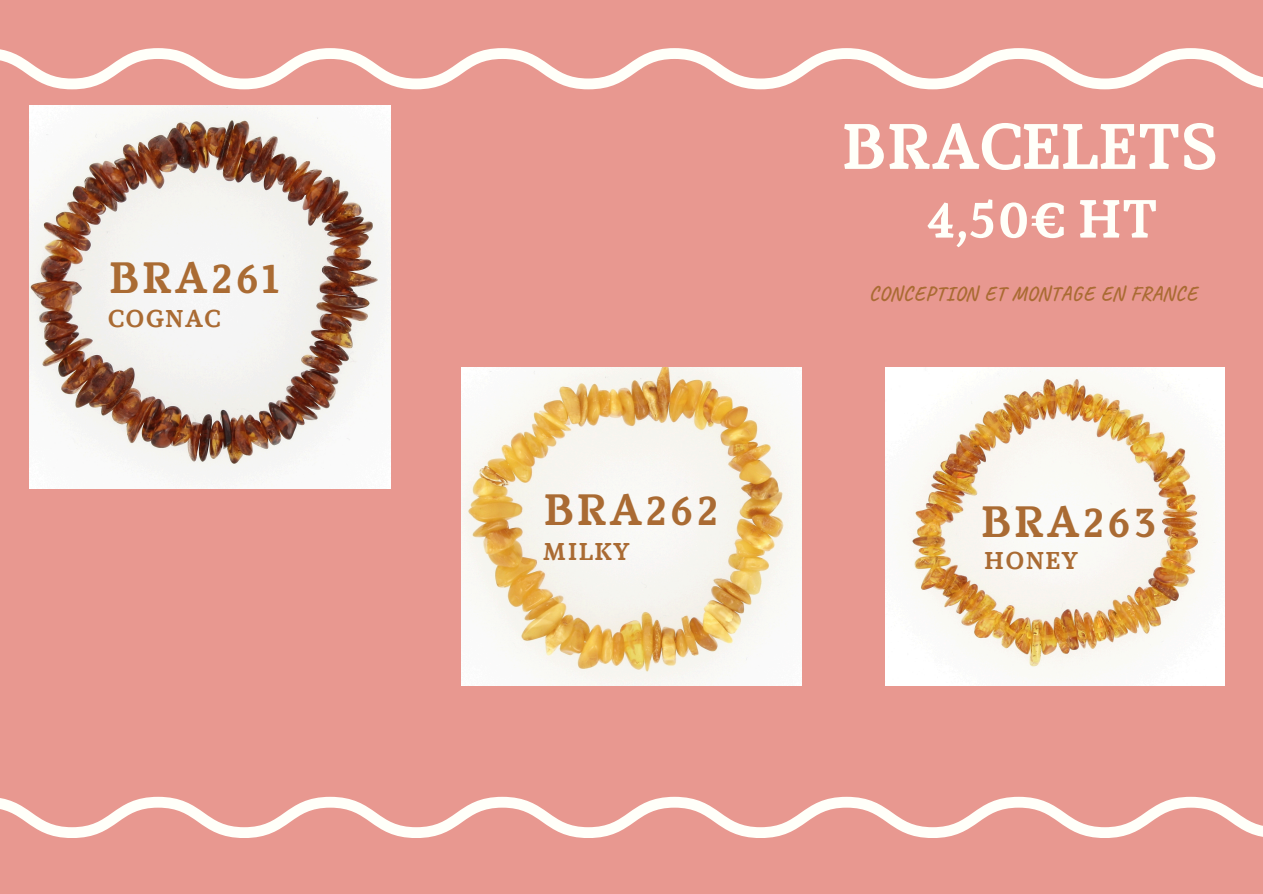
<style>
.page{position:relative;width:1263px;height:894px;background:#fff}
.page>*{position:absolute;margin:0;border:0;box-sizing:border-box;transform-origin:0 0}
.t1{font:700 64.05px "Marta";color:#fffff9}
.t2{font:700 53.55px "Marta";color:#fffff9}
.t3{font:700 43.8px "Marta";letter-spacing:.05em;color:#aa6b33}
.t4{font:700 24.3px "Marta";letter-spacing:.05em;color:#aa6b33}
.t5{font:700 19.8px "Caveat";letter-spacing:.05em;color:#aa6b33}
</style>
<div class="page">
<div style="left:0;top:0;width:1263px;height:893px;background:#e89890"></div>
<svg style="left:0;top:48px;width:1263px;height:41px"></svg>
<svg style="left:0;top:796px;width:1263px;height:41px"></svg>
<img style="left:29px;top:106px;width:362px;height:382px">
<img style="left:461px;top:367px;width:340px;height:318px">
<img style="left:885px;top:367px;width:340px;height:318px">
<p class="t3" style="left:109px;top:260px;width:172px">BRA261</p>
<p class="t4" style="left:108px;top:309px;width:114px">COGNAC</p>
<h1 class="t1" style="left:842px;top:121px;width:378px">BRACELETS</h1>
<h1 class="t2" style="left:927px;top:197px;width:233px">4,50€ HT</h1>
<h3 class="t5" style="left:869px;top:280px;width:330px">CONCEPTION ET MONTAGE EN FRANCE</h3>
<h2 class="t3" style="left:544px;top:492px;width:177px">BRA262</h2>
<h3 class="t3" style="left:981px;top:503px;width:177px">BRA263</h3>
<p class="t4" style="left:543px;top:541px;width:89px">MILKY</p>
<h2 class="t4" style="left:984px;top:550px;width:95px">HONEY</h2>
</div>
